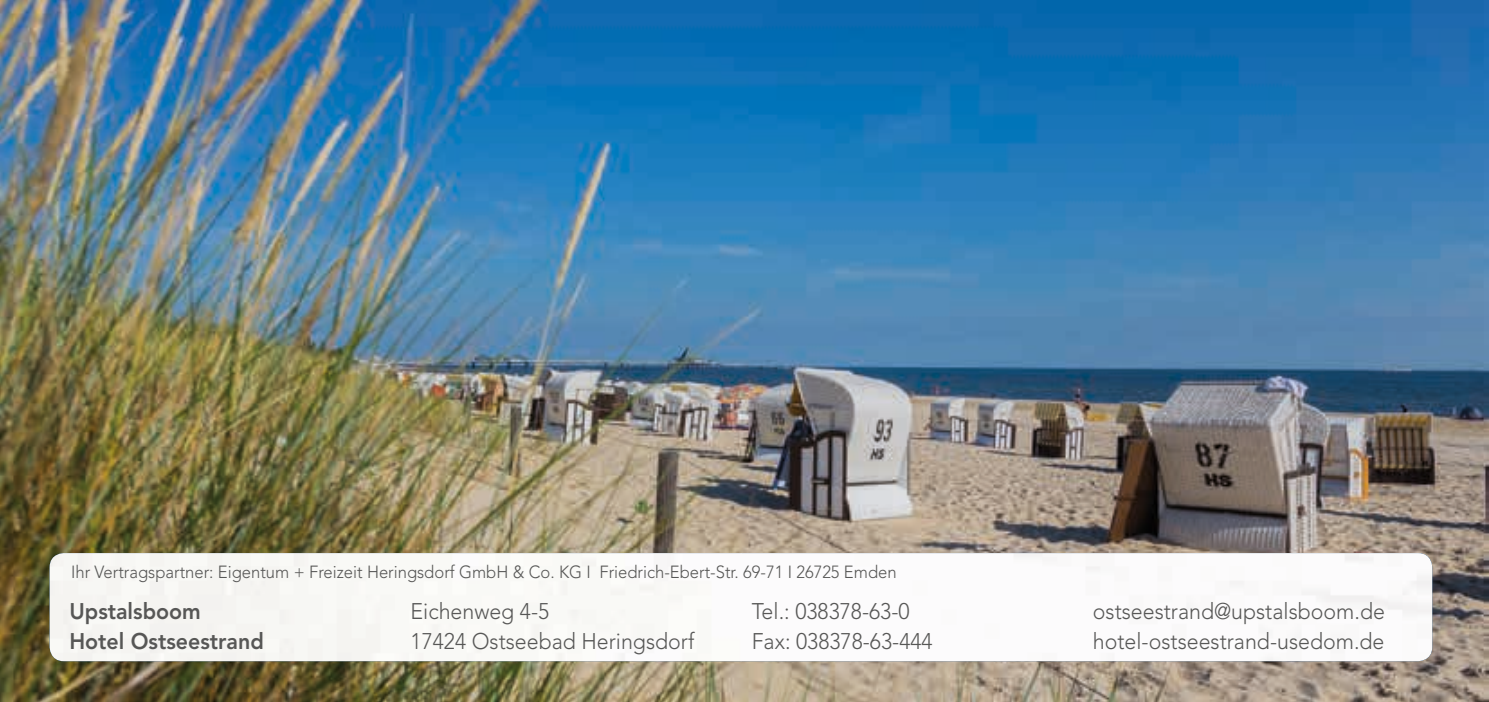
<style>
.page{position:relative;width:1489px;height:702px;background:#fff}
.page>*{position:absolute;margin:0;border:0;box-sizing:border-box;transform-origin:0 0}
.t1{font:300 22.5px/30px "Avenir LT Std";color:#575756;scale:.95 1}
.t2{font:800 22.5px/30px "Avenir LT Std";color:#575756;scale:.95 1}
.t3{font:300 17.5px "Avenir LT Std";color:#575756;scale:.95 1}
</style>
<div class="page">
<img style="left:0;top:0;width:1488px;height:702px">
<img style="left:50px;top:553px;width:1381px;height:108px">
<p class="t3" style="left:71px;top:562px;width:870px">Ihr Vertragspartner: Eigentum + Freizeit Heringsdorf GmbH &amp; Co. KG I Friedrich-Ebert-Str. 69-71 I 26725 Emden</p>
<p class="t2" style="left:69px;top:596px;width:206px">Upstalsboom<br>Hotel Ostseestrand</p>
<p class="t1" style="left:410px;top:596px;width:300px">Eichenweg 4-5<br>17424 Ostseebad Heringsdorf</p>
<p class="t1" style="left:751px;top:596px;width:192px">Tel.: 038378-63-0<br>Fax: 038378-63-444</p>
<p class="t1" style="left:1092px;top:596px;width:309px">ostseestrand@upstalsboom.de hotel-ostseestrand-usedom.de</p>
</div>
